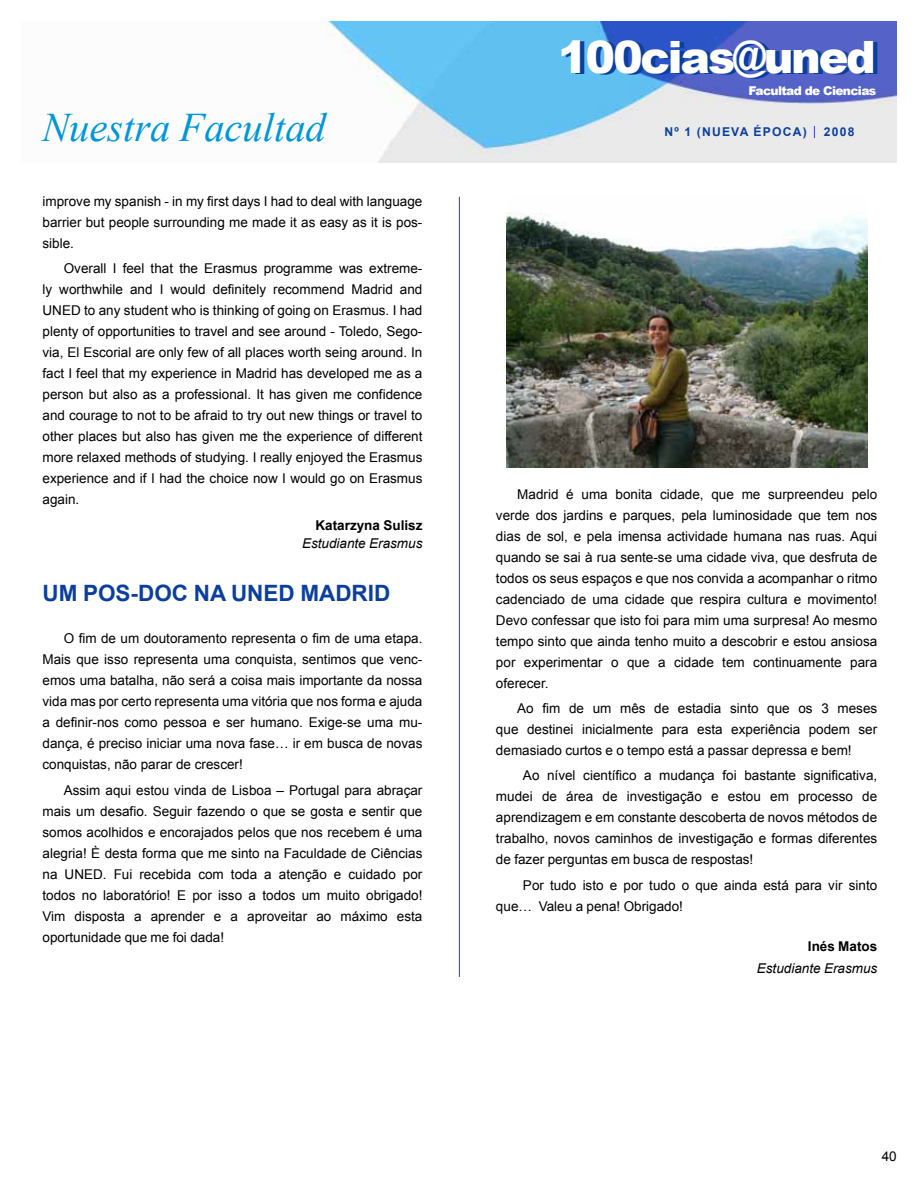
<style>
.page{position:relative;width:918px;height:1188px;background:#fff}
.page>*{position:absolute;margin:0;border:0;box-sizing:border-box;transform-origin:0 0}
.t1{font:900 44.55px "Arial";letter-spacing:-.05em;color:#fff}
.t2{font:italic 40.5px "Times New Roman";color:#0096db}
.t3{font:700 22.5px "Arial";color:#0b3f9e}
.t4{font:13.5px/21px "Arial";color:#000;text-align:justify}
.t5{font:italic 13.5px "Arial";color:#000}
.t6{font:700 13.5px "Arial";color:#000}
.t7{font:700 12.15px "Arial";letter-spacing:.1em;color:#0b3f9e}
.t8{font:900 12.15px "Arial";letter-spacing:-.05em;color:#fff}
</style>
<div class="page">
<hr style="left:459px;top:197px;width:1px;height:780px;background:#094db8">
<img style="left:325px;top:21px;width:572px;height:142px">
<svg style="left:814px;top:126px;width:1px;height:12px"></svg>
<img style="left:506px;top:212px;width:361px;height:256px">
<h2 class="t2" style="left:42px;top:100px;width:285px">Nuestra Facultad</h2>
<p class="t4" style="left:43px;top:191px;width:381px">improve my spanish - in my first days I had to deal with language barrier but people surrounding me made it as easy as it is pos&shy;sible.</p>
<p class="t4" style="left:43px;top:258px;width:381px;text-indent:21px">Overall I feel that the Erasmus programme was extreme&shy;ly worthwhile and I would definitely recommend Madrid and UNED to any student who is thinking of going on Erasmus. I had plenty of opportunities to travel and see around - Toledo, Sego&shy;via, El Escorial are only few of all places worth seing around. In fact I feel that my experience in Madrid has developed me as a person but also as a professional. It has given me confidence and courage to not to be afraid to try out new things or travel to other places but also has given me the experience of different more relaxed methods of studying. I really enjoyed the Erasmus experience and if I had the choice now I would go on Erasmus again.</p>
<p class="t6" style="left:316px;top:517px;width:108px">Katarzyna Sulisz</p>
<p class="t5" style="left:302px;top:535px;width:122px">Estudiante Erasmus</p>
<h3 class="t3" style="left:43px;top:579px;width:205px">UM POS-DOC NA UNE</h3>
<h3 class="t3" style="left:279px;top:579px;width:113px">D MADRID</h3>
<p class="t4" style="left:43px;top:628px;width:381px;text-indent:21px">O fim de um doutoramento representa o fim de uma etapa.<br>Mais que isso representa uma conquista, sentimos que venc&shy;emos uma batalha, não será a coisa mais importante da nossa vida mas por certo representa uma vitória que nos forma e ajuda a definir-nos como pessoa e ser humano. Exige-se uma mu&shy;dança, é preciso iniciar uma nova fase… ir em busca de novas conquistas, não parar de crescer!</p>
<p class="t4" style="left:43px;top:779px;width:381px;text-indent:21px">Assim aqui estou vinda de Lisboa – Portugal para abraçar mais um desafio. Seguir fazendo o que se gosta e sentir que somos acolhidos e encorajados pelos que nos recebem é uma alegria! È desta forma que me sinto na Faculdade de Ciências na UNED. Fui recebida com toda a atenção e cuidado por todos no laboratório! E por isso a todos um muito obrigado!<br>Vim disposta a aprender e a aproveitar ao máximo esta oportunidade que me foi dada!</p>
<h1 class="t1" style="left:558px;top:25px;width:319px">100cias@uned</h1>
<p class="t8" style="left:748px;top:82px;width:129px">Facultad de Ciencias</p>
<p class="t7" style="left:665px;top:124px;width:144px">nº 1 (nueva época)</p>
<p class="t7" style="left:824px;top:124px;width:32px">2008</p>
<p class="t4" style="left:496px;top:484px;width:383px;text-indent:21px">Madrid é uma bonita cidade, que me surpreendeu pelo verde dos jardins e parques, pela luminosidade que tem nos dias de sol, e pela imensa actividade humana nas ruas. Aqui quando se sai à rua sente-se uma cidade viva, que desfruta de todos os seus espaços e que nos convida a acompanhar o ritmo cadenciado de uma cidade que respira cultura e movimento!<br>Devo confessar que isto foi para mim uma surpresa! Ao mesmo tempo sinto que ainda tenho muito a descobrir e estou ansiosa por experimentar o que a cidade tem continuamente para oferecer.</p>
<p class="t4" style="left:496px;top:698px;width:383px;text-indent:21px">Ao fim de um mês de estadia sinto que os 3 meses que destinei inicialmente para esta experiência podem ser demasiado curtos e o tempo está a passar depressa e bem!</p>
<p class="t4" style="left:496px;top:765px;width:383px;text-indent:27px">Ao nível científico a mudança foi bastante significativa, mudei de área de investigação e estou em processo de aprendizagem e em constante descoberta de novos métodos de trabalho, novos caminhos de investigação e formas diferentes de fazer perguntas em busca de respostas!</p>
<p class="t4" style="left:496px;top:875px;width:383px;text-indent:27px">Por tudo isto e por tudo o que ainda está para vir sinto que… Valeu a pena! Obrigado!</p>
<p class="t6" style="left:808px;top:937px;width:71px">Inés Matos</p>
<p class="t5" style="left:757px;top:960px;width:122px">Estudiante Erasmus</p>
<p class="t4" style="left:882px;top:1146px;width:17px">40</p>
</div>
